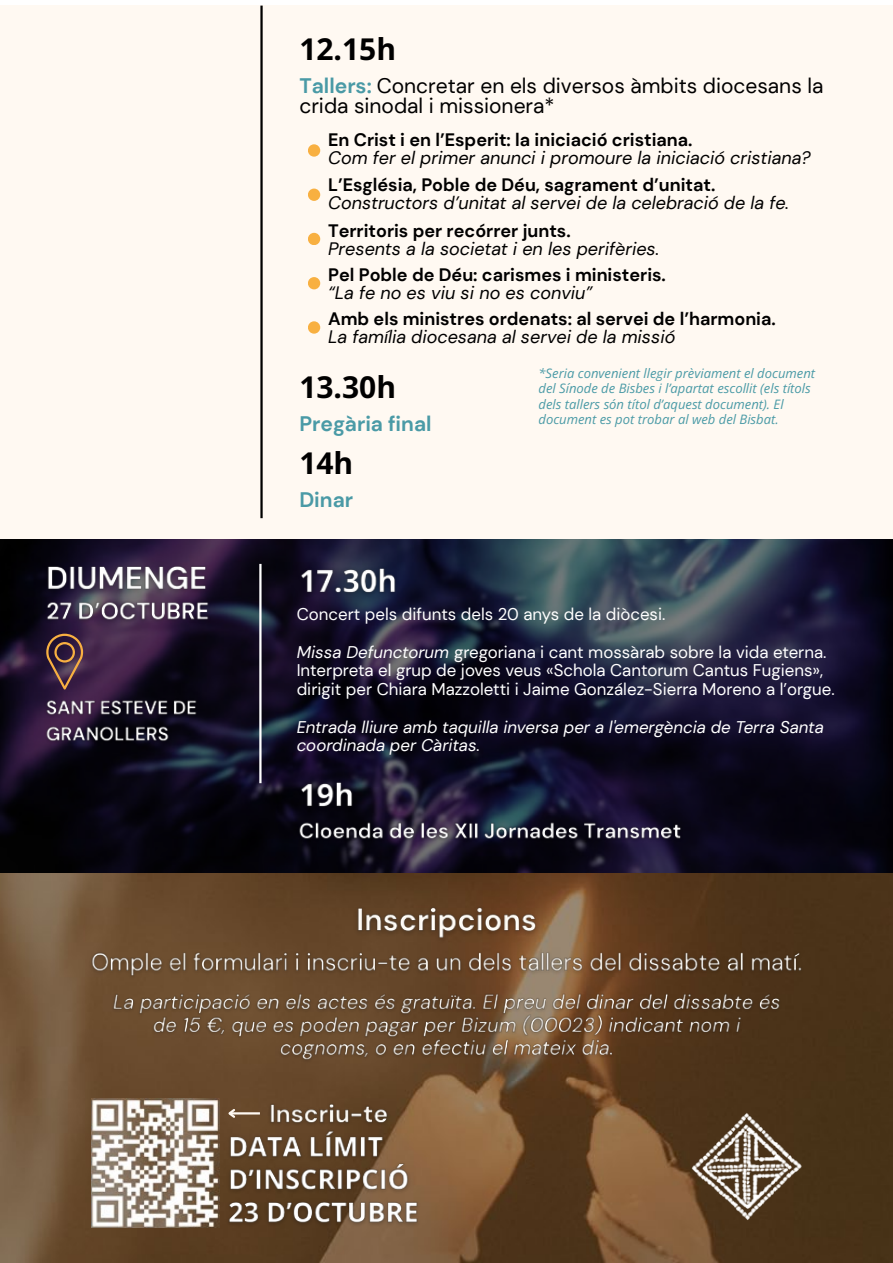
<style>
.page{position:relative;width:893px;height:1263px;background:#fff}
.page>*{position:absolute;margin:0;border:0;box-sizing:border-box;transform-origin:0 0}
.t1{font:700 30px "Open Sans";color:#000}
.t2{font:21px/20.2px "DM Sans";color:#000}
.t3{font:700 21px "DM Sans";color:#4a9aa6}
.t4{font:italic 18px "DM Sans";color:#000}
.t5{font:700 18px "DM Sans";color:#000}
.t6{font:16.95px/18.8px "DM Sans";color:#fff}
.t7{font:italic 16.95px/18.8px "DM Sans";color:#fff}
.t8{font:italic 13.05px/15.1px "Open Sans";color:#4a9aa6}
.s1{font-weight:700;color:#4a9aa6}
.s2{font-style:italic}
</style>
<div class="page">
<div style="left:0;top:6px;width:893px;height:1257px;background:#fff9f2"></div>
<img style="left:0;top:539px;width:893px;height:724px">
<hr style="left:260px;top:6px;width:3px;height:512px;background:#000">
<svg style="left:46px;top:634px;width:37px;height:56px;background:#5c3c41"></svg>
<img style="left:42px;top:599px;width:172px;height:28px">
<img style="left:42px;top:695px;width:160px;height:51px">
<hr style="left:259px;top:564px;width:3px;height:219px;background:#fff">
<img style="left:91px;top:1099px;width:128px;height:128px">
<hr style="left:230px;top:1112px;width:30px;height:2px;background:#fff9f2">
<svg style="left:226px;top:1107px;width:11px;height:13px"></svg>
<img style="left:690px;top:1106px;width:114px;height:114px">
<div style="left:308px;top:144px;width:12px;height:13px;background:#f8b041;border-radius:6px"></div>
<img style="left:39px;top:559px;width:175px;height:40px">
<img style="left:293px;top:560px;width:110px;height:43px">
<img style="left:293px;top:773px;width:67px;height:43px">
<img style="left:294px;top:816px;width:394px;height:30px">
<img style="left:349px;top:901px;width:196px;height:46px">
<img style="left:86px;top:947px;width:722px;height:35px">
<img style="left:106px;top:989px;width:680px;height:78px">
<img style="left:263px;top:1096px;width:133px;height:27px">
<img style="left:222px;top:1123px;width:203px;height:108px">
<div style="left:308px;top:189px;width:12px;height:12px;background:#f8b041;border-radius:6px"></div>
<div style="left:308px;top:233px;width:12px;height:12px;background:#f8b041;border-radius:6px"></div>
<div style="left:308px;top:277px;width:12px;height:12px;background:#f8b041;border-radius:6px"></div>
<div style="left:308px;top:321px;width:12px;height:13px;background:#f8b041;border-radius:6px"></div>
<h1 class="t1" style="left:299px;top:28px;width:98px">12.15h</h1>
<p class="t2" style="left:299px;top:75px;width:525px"><span class="s1">Tallers:</span> Concretar en els diversos àmbits diocesans la crida sinodal i missionera*</p>
<p class="t5" style="left:328px;top:129px;width:366px">En Crist i en l’Esperit: la iniciació cristiana.</p>
<p class="t4" style="left:328px;top:147px;width:484px">Com fer el primer anunci i promoure la iniciació cristiana?</p>
<p class="t5" style="left:328px;top:174px;width:389px">L’Església, Poble de Déu, sagrament d’unitat.</p>
<p class="t4" style="left:328px;top:192px;width:462px">Constructors d’unitat al servei de la celebració de la fe.</p>
<p class="t5" style="left:328px;top:219px;width:244px">Territoris per recórrer junts.</p>
<p class="t4" style="left:328px;top:237px;width:333px">Presents a la societat i en les perifèries.</p>
<p class="t5" style="left:328px;top:263px;width:339px">Pel Poble de Déu: carismes i ministeris.</p>
<p class="t4" style="left:328px;top:281px;width:266px">“La fe no es viu si no es conviu”</p>
<p class="t5" style="left:328px;top:307px;width:449px">Amb els ministres ordenats: al servei de l’harmonia.</p>
<p class="t4" style="left:328px;top:325px;width:349px">La família diocesana al servei de la missió</p>
<p class="t8" style="left:538px;top:365px;width:278px">*Seria convenient llegir prèviament el document del Sínode de Bisbes i l’apartat escollit (els títols dels tallers són títol d’aquest document). El document es pot trobar al web del Bisbat.</p>
<h1 class="t1" style="left:299px;top:366px;width:98px">13.30h</h1>
<p class="t3" style="left:299px;top:411px;width:134px">Pregària final</p>
<h1 class="t1" style="left:299px;top:442px;width:55px">14h</h1>
<p class="t3" style="left:299px;top:486px;width:55px">Dinar</p>
<p class="t6" style="left:297px;top:605px;width:370px">Concert pels difunts dels 20 anys de la diòcesi.</p>
<p class="t6" style="left:297px;top:642px;width:540px"><span class="s2">Missa Defunctorum</span> gregoriana i cant mossàrab sobre la vida eterna.<br>Interpreta el grup de joves veus «Schola Cantorum Cantus Fugiens», dirigit per Chiara Mazzoletti i Jaime González-Sierra Moreno a l’orgue.</p>
<p class="t7" style="left:297px;top:717px;width:529px">Entrada lliure amb taquilla inversa per a l'emergència de Terra Santa coordinada per Càritas.</p>
</div>
